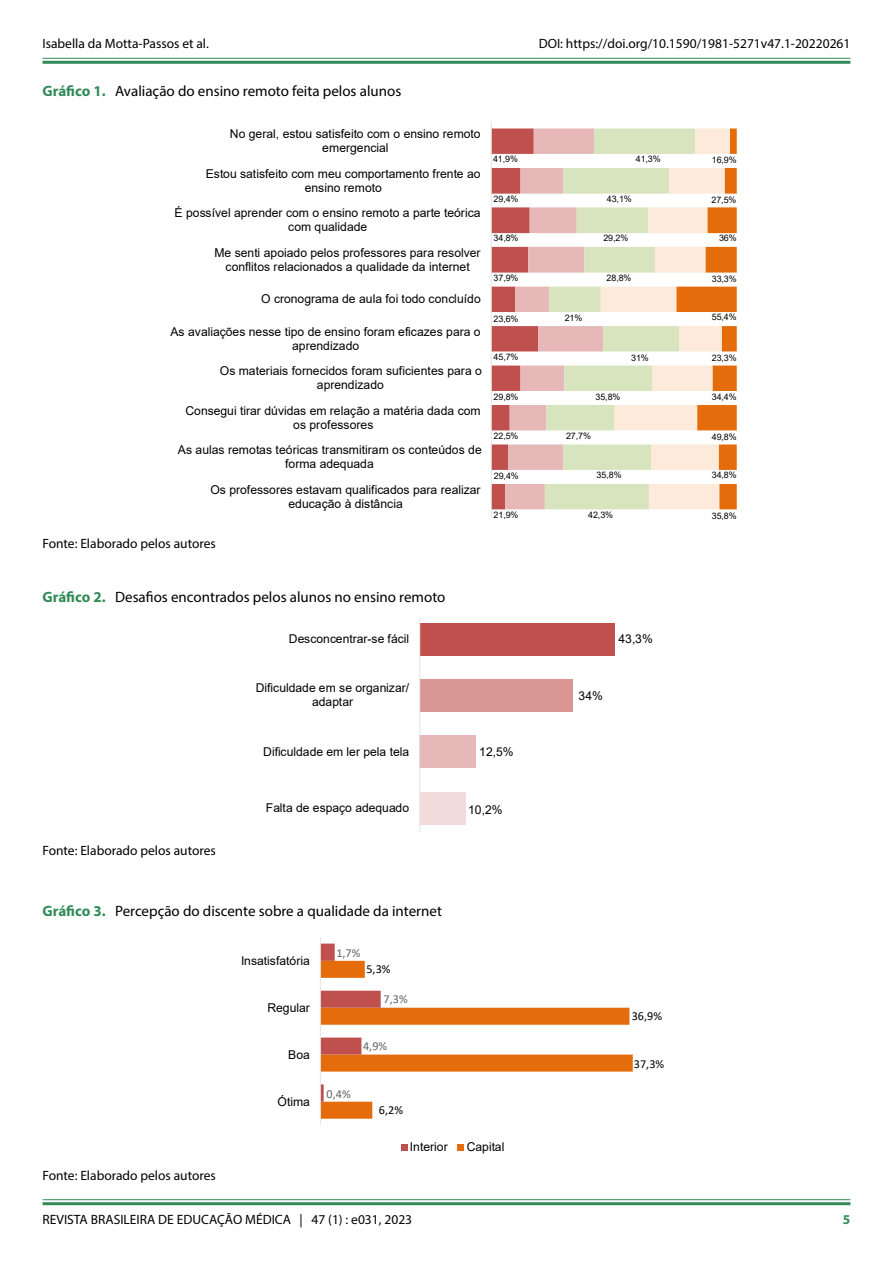
<style>
.page{position:relative;width:893px;height:1263px;background:#fff}
.page>*{position:absolute;margin:0;border:0;box-sizing:border-box;transform-origin:0 0}
.t1{font:15px "Myriad Pro";color:#000}
.t2{font:13.5px "Myriad Pro";color:#000}
.t3{font:700 13.5px "Myriad Pro";color:#318b57}
.t4{font:12.15px/14px "Arial";color:#000;text-align:center}
.t5{font:12.15px "Calibri";color:#000}
.t6{font:12.15px "Calibri";color:#646363}
.t7{font:11.1px "Arial";letter-spacing:.005em;color:#000}
.t8{font:8.85px "Arial";letter-spacing:-.01em;color:#000}
.s1{font-weight:700;color:#318b57}
</style>
<div class="page">
<hr style="left:43px;top:1199px;width:807px;height:1px;background:#318b57">
<hr style="left:43px;top:1202px;width:807px;height:3px;background:#318b57">
<hr style="left:43px;top:58px;width:807px;height:1px;background:#318b57">
<hr style="left:43px;top:61px;width:807px;height:3px;background:#318b57">
<svg style="left:492px;top:128px;width:53px;height:381px"></svg>
<svg style="left:545px;top:128px;width:56px;height:381px"></svg>
<svg style="left:601px;top:128px;width:75px;height:381px"></svg>
<svg style="left:676px;top:128px;width:61px;height:381px"></svg>
<hr style="left:491px;top:122px;width:1px;height:394px;background:#e3e3e3">
<div style="left:420px;top:792px;width:46px;height:32px;background:#f2dcdb"></div>
<div style="left:420px;top:736px;width:56px;height:32px;background:#e6b9b8"></div>
<div style="left:420px;top:679px;width:152px;height:32px;background:#d99694"></div>
<div style="left:420px;top:623px;width:194px;height:32px;background:#c0504d"></div>
<hr style="left:419px;top:619px;width:1px;height:213px;background:#e3e3e3">
<svg style="left:321px;top:1007px;width:312px;height:112px"></svg>
<svg style="left:321px;top:943px;width:60px;height:159px"></svg>
<hr style="left:320px;top:937px;width:1px;height:188px;background:#e3e3e3">
<svg style="left:401px;top:1144px;width:6px;height:6px"></svg>
<svg style="left:458px;top:1144px;width:6px;height:6px"></svg>
<p class="t2" style="left:43px;top:35px;width:168px">Isabella da Motta-Passos et al.</p>
<p class="t2" style="left:539px;top:35px;width:313px">DOI: https://doi.org/10.1590/1981-5271v47.1-20220261</p>
<p class="t1" style="left:43px;top:82px;width:360px"><span class="s1">Gráfico 1.</span> Avaliação do ensino remoto feita pelos alunos</p>
<p class="t4" style="left:230px;top:127px;width:252px">No geral, estou satisfeito com o ensino remoto emergencial</p>
<p class="t4" style="left:206px;top:166px;width:277px">Estou satisfeito com meu comportamento frente ao ensino remoto</p>
<p class="t4" style="left:175px;top:206px;width:308px">É possível aprender com o ensino remoto a parte teórica com qualidade</p>
<p class="t4" style="left:214px;top:245px;width:268px">Me senti apoiado pelos professores para resolver conflitos relacionados a qualidade da internet</p>
<p class="t4" style="left:261px;top:292px;width:221px">O cronograma de aula foi todo concluído</p>
<p class="t4" style="left:170px;top:324px;width:312px">As avaliações nesse tipo de ensino foram eficazes para o aprendizado</p>
<p class="t4" style="left:220px;top:364px;width:263px">Os materiais fornecidos foram suficientes para o aprendizado</p>
<p class="t4" style="left:185px;top:403px;width:297px">Consegui tirar dúvidas em relação a matéria dada com os professores</p>
<p class="t4" style="left:178px;top:443px;width:305px">As aulas remotas teóricas transmitiram os conteúdos de forma adequada</p>
<p class="t4" style="left:210px;top:482px;width:272px">Os professores estavam qualificados para realizar educação à distância</p>
<p class="t2" style="left:43px;top:535px;width:175px">Fonte: Elaborado pelos autores</p>
<p class="t8" style="left:493px;top:153px;width:26px">41,9%</p>
<p class="t8" style="left:494px;top:193px;width:26px">29,4%</p>
<p class="t8" style="left:494px;top:232px;width:26px">34,8%</p>
<p class="t8" style="left:494px;top:272px;width:26px">37,9%</p>
<p class="t8" style="left:494px;top:313px;width:26px">23,6%</p>
<p class="t8" style="left:494px;top:351px;width:26px">45,7%</p>
<p class="t8" style="left:494px;top:391px;width:26px">29,8%</p>
<p class="t8" style="left:494px;top:430px;width:26px">22,5%</p>
<p class="t8" style="left:494px;top:470px;width:26px">29,4%</p>
<p class="t8" style="left:494px;top:509px;width:26px">21,9%</p>
<p class="t1" style="left:43px;top:587px;width:404px"><span class="s1">Gráfico 2.</span> Desafios encontrados pelos alunos no ensino remoto</p>
<p class="t8" style="left:636px;top:153px;width:26px">41,3%</p>
<p class="t8" style="left:565px;top:312px;width:19px">21%</p>
<p class="t8" style="left:607px;top:193px;width:26px">43,1%</p>
<p class="t8" style="left:603px;top:232px;width:26px">29,2%</p>
<p class="t8" style="left:607px;top:272px;width:26px">28,8%</p>
<p class="t8" style="left:631px;top:351px;width:19px">31%</p>
<p class="t8" style="left:596px;top:390px;width:26px">35,8%</p>
<p class="t8" style="left:566px;top:430px;width:26px">27,7%</p>
<p class="t8" style="left:597px;top:469px;width:26px">35,8%</p>
<p class="t8" style="left:588px;top:508px;width:26px">42,3%</p>
<p class="t4" style="left:289px;top:632px;width:122px">Desconcentrar-se fácil</p>
<p class="t4" style="left:618px;top:632px;width:36px">43,3%</p>
<p class="t2" style="left:43px;top:842px;width:175px">Fonte: Elaborado pelos autores</p>
<p class="t4" style="left:256px;top:681px;width:155px">Dificuldade em se organizar/ adaptar</p>
<p class="t4" style="left:263px;top:744px;width:147px">Dificuldade em ler pela tela</p>
<p class="t4" style="left:266px;top:801px;width:145px">Falta de espaço adequado</p>
<p class="t4" style="left:479px;top:745px;width:36px">12,5%</p>
<p class="t4" style="left:468px;top:803px;width:36px">10,2%</p>
<p class="t7" style="left:234px;top:901px;width:273px">DOI: https://doi.org/10.1590/1981-5271v47.1-20220261</p>
<p class="t1" style="left:43px;top:902px;width:401px"><span class="s1">Gráfico 3.</span> Percepção do discente sobre a qualidade da internet</p>
<p class="t2" style="left:43px;top:1167px;width:175px">Fonte: Elaborado pelos autores</p>
<p class="t4" style="left:241px;top:953px;width:70px">Insatisfatória</p>
<p class="t4" style="left:267px;top:1000px;width:44px">Regular</p>
<p class="t4" style="left:288px;top:1047px;width:23px">Boa</p>
<p class="t4" style="left:278px;top:1094px;width:34px">Ótima</p>
<p class="t6" style="left:336px;top:945px;width:26px">1,7%</p>
<p class="t5" style="left:366px;top:961px;width:26px">5,3%</p>
<p class="t6" style="left:384px;top:991px;width:26px">7,3%</p>
<p class="t6" style="left:363px;top:1038px;width:26px">4,9%</p>
<p class="t6" style="left:327px;top:1086px;width:26px">0,4%</p>
<p class="t5" style="left:379px;top:1102px;width:26px">6,2%</p>
<p class="t4" style="left:410px;top:1140px;width:39px">Interior</p>
<p class="t4" style="left:467px;top:1140px;width:39px">Capital</p>
<p class="t4" style="left:578px;top:689px;width:26px">34%</p>
<p class="t5" style="left:632px;top:1008px;width:32px">36,9%</p>
<p class="t5" style="left:634px;top:1056px;width:32px">37,3%</p>
<p class="t8" style="left:712px;top:154px;width:26px">16,9%</p>
<p class="t8" style="left:711px;top:194px;width:26px">27,5%</p>
<p class="t8" style="left:719px;top:232px;width:19px">36%</p>
<p class="t8" style="left:712px;top:273px;width:26px">33,3%</p>
<p class="t8" style="left:712px;top:311px;width:26px">55,4%</p>
<p class="t8" style="left:712px;top:351px;width:26px">23,3%</p>
<p class="t8" style="left:712px;top:391px;width:26px">34,4%</p>
<p class="t8" style="left:712px;top:430px;width:26px">49,8%</p>
<p class="t8" style="left:712px;top:469px;width:26px">34,8%</p>
<p class="t8" style="left:712px;top:509px;width:26px">35,8%</p>
<p class="t2" style="left:43px;top:1211px;width:371px">REVISTA BRASILEIRA DE EDUCAÇÃO MÉDICA | 47 (1) : e031, 2023</p>
<p class="t3" style="left:843px;top:1210px;width:9px">5</p>
</div>
